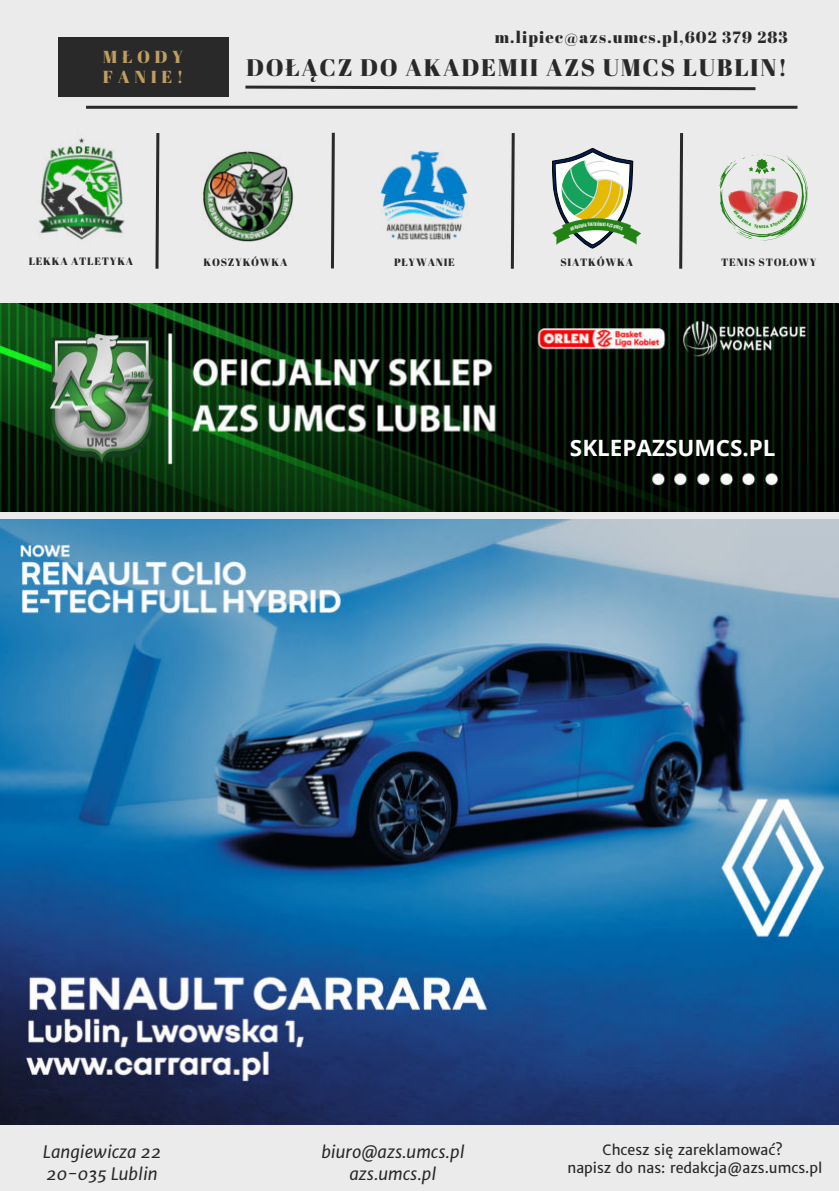
<style>
.page{position:relative;width:839px;height:1191px;background:#fff}
.page>*{position:absolute;margin:0;border:0;box-sizing:border-box;transform-origin:0 0}
.t1{font:24px "Abril Fatface";letter-spacing:.07em;color:#292929}
.t2{font:700 22.4px "Open Sans";color:#fff}
.t3{font:17.4px/20.2px "Abril Fatface";letter-spacing:.265em;color:#bf9f61}
.t4{font:italic 17px/22.2px "Merriweather Sans";color:#292929;text-align:center}
.t5{font:16.4px "Abril Fatface";letter-spacing:.07em;color:#292929}
.t6{font:14.2px/17.8px "Merriweather Sans";color:#292929;text-align:center}
.t7{font:10.6px "Abril Fatface";letter-spacing:.07em;color:#292929}
.t8{font:700 3.8px "ITC Avant Garde Pro";color:#228216}
</style>
<div class="page">
<div style="left:0;top:0;width:838px;height:1191px;background:#ebebeb"></div>
<svg style="left:245px;top:85px;width:511px;height:6px"></svg>
<div style="left:58px;top:37px;width:170px;height:60px;background:#292929"></div>
<hr style="left:86px;top:106px;width:711px;height:3px;background:#292929">
<img style="left:0;top:520px;width:838px;height:604px">
<svg style="left:331px;top:132px;width:4px;height:137px"></svg>
<svg style="left:679px;top:133px;width:5px;height:136px"></svg>
<img style="left:203px;top:151px;width:90px;height:90px">
<img style="left:38px;top:137px;width:87px;height:103px">
<img style="left:380px;top:150px;width:89px;height:90px">
<svg style="left:510px;top:133px;width:5px;height:136px"></svg>
<svg style="left:155px;top:133px;width:5px;height:136px"></svg>
<img style="left:0;top:303px;width:838px;height:209px">
<img style="left:719px;top:154px;width:89px;height:86px">
<svg style="left:552px;top:148px;width:88px;height:100px"></svg>
<p class="t3" style="left:103px;top:46px;width:82px">MŁODY<br>FANIE!</p>
<p class="t5" style="left:494px;top:25px;width:295px">m.lipiec@azs.umcs.pl,602 379 283</p>
<h1 class="t1" style="left:246px;top:51px;width:542px">DOŁĄCZ DO AKADEMII AZS UMCS LUBLIN!</h1>
<p class="t8" style="left:762px;top:224px;width:3px">I</p>
<p class="t7" style="left:29px;top:254px;width:106px">LEKKA ATLETYKA</p>
<p class="t7" style="left:203px;top:255px;width:85px">KOSZYKÓWKA</p>
<p class="t7" style="left:394px;top:255px;width:62px">PŁYWANIE</p>
<p class="t7" style="left:560px;top:255px;width:74px">SIATKÓWKA</p>
<p class="t7" style="left:721px;top:255px;width:97px">TENIS STOŁOWY</p>
<h2 class="t2" style="left:570px;top:432px;width:207px">SKLEPAZSUMCS.PL</h2>
<p class="t4" style="left:43px;top:1140px;width:120px;text-align:left">Langiewicza 22<br>20-035 Lublin</p>
<p class="t4" style="left:321px;top:1140px;width:145px">biuro@azs.umcs.pl azs.umcs.pl</p>
<p class="t6" style="left:567px;top:1141px;width:256px">Chcesz się zareklamować?<br>napisz do nas: redakcja@azs.umcs.pl</p>
</div>
